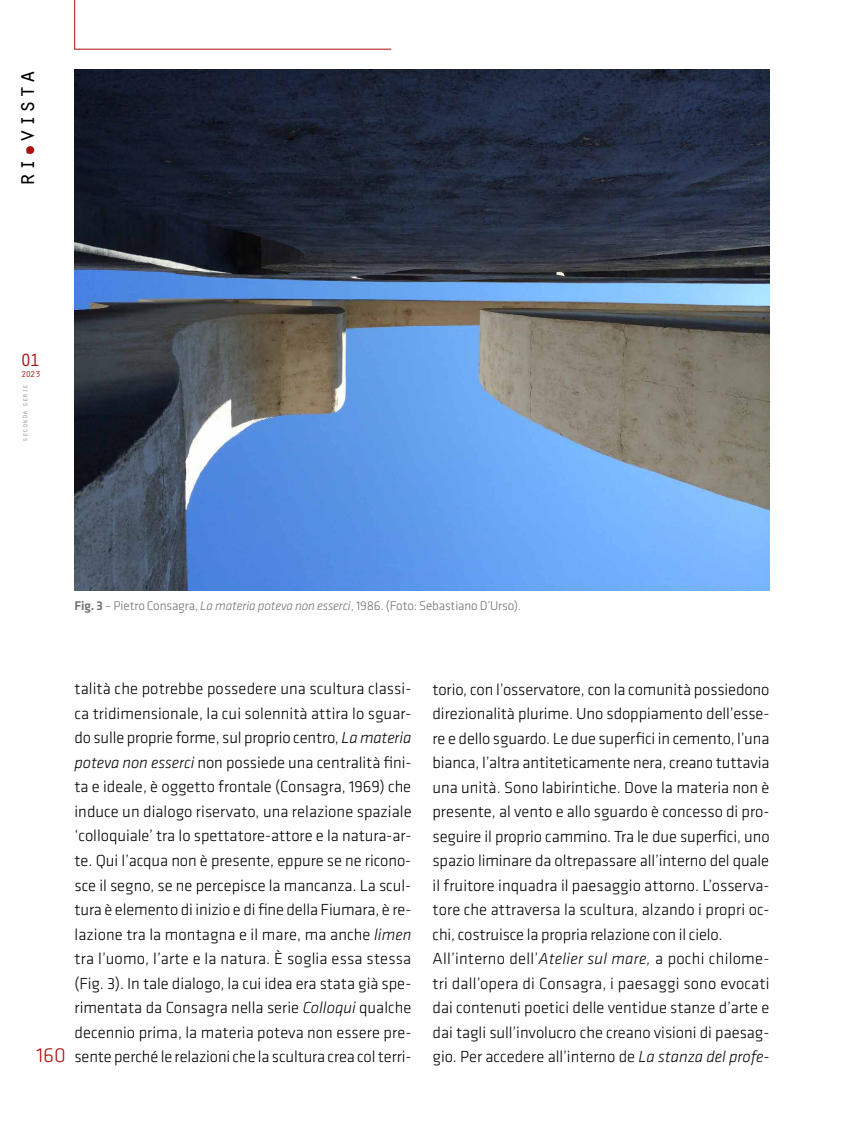
<style>
.page{position:relative;width:844px;height:1141px;background:#fff}
.page>*{position:absolute;margin:0;border:0;box-sizing:border-box;transform-origin:0 0}
.t1{font:24.5px "Orator Std";color:#000}
.t2{font:300 21px "Klavika";color:#ae0f0a}
.t3{font:18.38px "Orator Std";color:#ae0f0a}
.t4{font:300 16.62px/24.5px "Klavika";letter-spacing:-.005em;color:#000;text-align:justify}
.t5{font:300 13.12px "Klavika";letter-spacing:-.01em;color:#706f6f}
.t6{font:8.75px "Orator Std";color:#ae0f0a}
.t7{font:7.88px "Orator Std";letter-spacing:-.025em;color:#9d9d9c}
.s1{font-weight:500}
.s2{font-style:italic}
</style>
<div class="page">
<svg style="left:74px;top:0;width:317px;height:50px"></svg>
<div style="left:26px;top:146px;width:8px;height:8px;background:#ae0f0a;border-radius:50%"></div>
<img style="left:74px;top:69px;width:695px;height:521px">
<h1 class="t1" style="left:9px;top:187px;width:119px;rotate:-90deg">ri-vista</h1>
<p class="t3" style="left:20px;top:347px;width:22px">01</p>
<p class="t6" style="left:21px;top:368px;width:21px">2023</p>
<p class="t7" style="left:19px;top:442px;width:59px;rotate:-90deg">seconda serie</p>
<p class="t5" style="left:74px;top:599px;width:448px"><span class="s1">Fig. 3</span> – Pietro Consagra, <span class="s2">La materia poteva non esserci</span>, 1986. (Foto: Sebastiano D’Urso).</p>
<p class="t2" style="left:36px;top:1044px;width:31px">160</p>
<p class="t4" style="left:74px;top:677px;width:338px">talità che potrebbe possedere una scultura classi&shy;ca tridimensionale, la cui solennità attira lo sguar&shy;do sulle proprie forme, sul proprio centro, <span class="s2">La materia poteva non esserci</span> non possiede una centralità fini&shy;ta e ideale, è oggetto frontale (Consagra, 1969) che induce un dialogo riservato, una relazione spaziale ‘colloquiale’ tra lo spettatore-attore e la natura-ar&shy;te. Qui l’acqua non è presente, eppure se ne ricono&shy;sce il segno, se ne percepisce la mancanza. La scul&shy;tura è elemento di inizio e di fine della Fiumara, è re&shy;lazione tra la montagna e il mare, ma anche <span class="s2">limen </span>tra l’uomo, l’arte e la natura. È soglia essa stessa (Fig. 3). In tale dialogo, la cui idea era stata già spe&shy;rimentata da Consagra nella serie <span class="s2">Colloqui</span> qualche decennio prima, la materia poteva non essere pre&shy;sente perché le relazioni che la scultura crea col terri-</p>
<p class="t4" style="left:432px;top:677px;width:338px;text-align:left">torio, con l’osservatore, con la comunità possiedono direzionalità plurime. Uno sdoppiamento dell’esse&shy;re e dello sguardo. Le due superfici in cemento, l’una bianca, l’altra antiteticamente nera, creano tuttavia una unità. Sono labirintiche. Dove la materia non è presente, al vento e allo sguardo è concesso di pro&shy;seguire il proprio cammino. Tra le due superfici, uno spazio liminare da oltrepassare all’interno del quale il fruitore inquadra il paesaggio attorno. L’osserva&shy;tore che attraversa la scultura, alzando i propri oc&shy;chi, costruisce la propria relazione con il cielo.<br>All’interno dell’<span class="s2">Atelier sul mare,</span> a pochi chilome&shy;tri dall’opera di Consagra, i paesaggi sono evocati dai contenuti poetici delle ventidue stanze d’arte e dai tagli sull’involucro che creano visioni di paesag&shy;gio. Per accedere all’interno de <span class="s2">La stanza del profe-</span></p>
</div>
